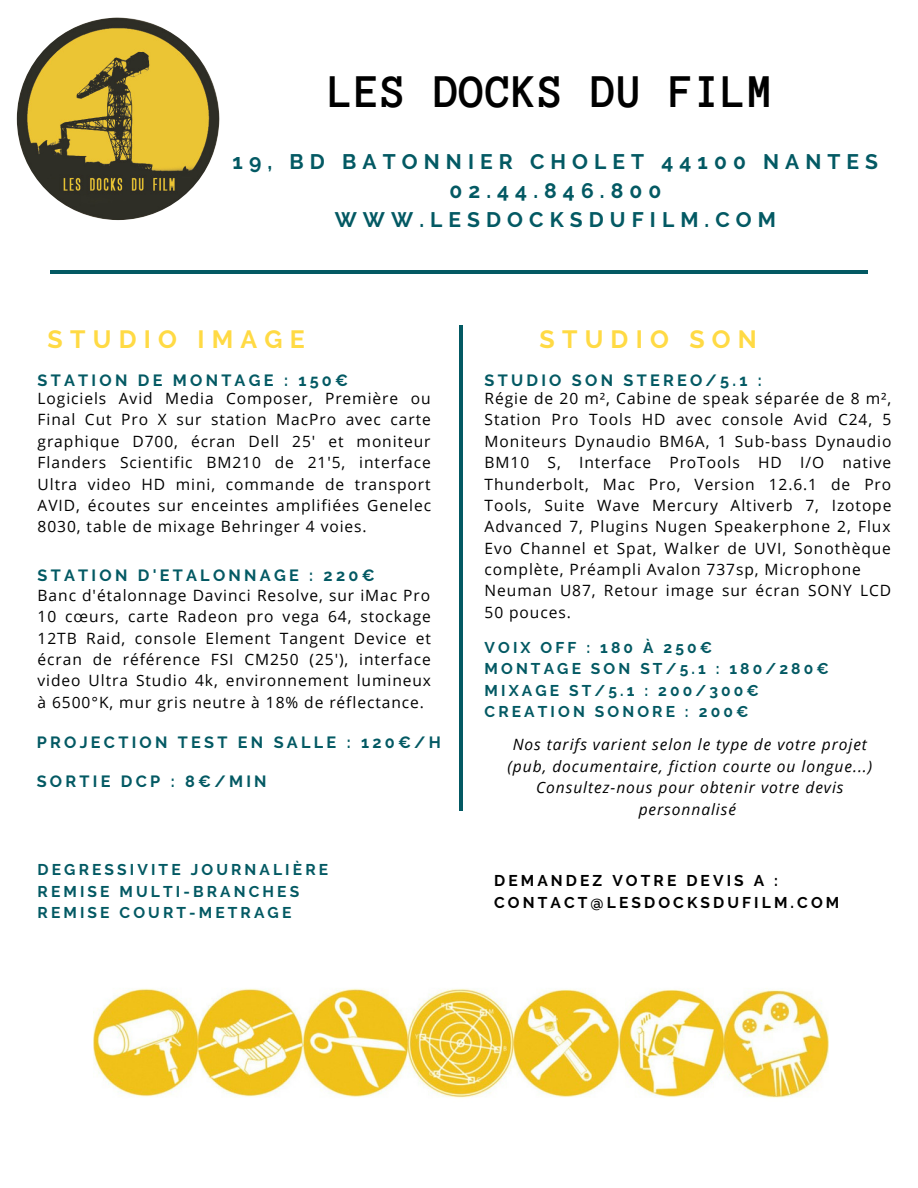
<style>
.page{position:relative;width:918px;height:1188px;background:#fff}
.page>*{position:absolute;margin:0;border:0;box-sizing:border-box;transform-origin:0 0}
.t1{font:700 48px "Anonymous Pro";color:#000}
.t2{font:700 24.9px "Raleway";letter-spacing:.29em;color:#ffda44}
.t3{font:700 21px/29.2px "Raleway";letter-spacing:.29em;color:#035963;text-align:center}
.t4{font:700 16.2px "Raleway";letter-spacing:.2em;color:#035963}
.t5{font:15.6px/21.3px "Open Sans";letter-spacing:.06em;color:#000;text-align:justify}
.t6{font:700 15.6px/21.3px "Raleway";letter-spacing:.2em;color:#035963}
.t7{font:italic 15.6px/21.3px "Open Sans";letter-spacing:.06em;color:#000;text-align:center}
.t8{font:700 15.6px/21.3px "Raleway";letter-spacing:.2em;color:#000}
</style>
<div class="page">
<hr style="left:50px;top:270px;width:818px;height:4px;background:#035963">
<hr style="left:459px;top:325px;width:4px;height:486px;background:#035963">
<img style="left:17px;top:18px;width:202px;height:202px;border-radius:50%">
<img style="left:94px;top:988px;width:734px;height:110px">
<h1 class="t1" style="left:329px;top:68px;width:447px">LES DOCKS DU FILM</h1>
<h3 class="t3" style="left:233px;top:147px;width:647px">19, BD BATONNIER CHOLET 44100 NANTES<br>02.44.846.800<br>WWW.LESDOCKSDUFILM.COM</h3>
<h2 class="t2" style="left:48px;top:324px;width:259px">STUDIO IMAGE</h2>
<p class="t4" style="left:38px;top:370px;width:312px">STATION DE MONTAGE : 150€</p>
<p class="t5" style="left:38px;top:387px;width:395px">Logiciels Avid Media Composer, Première ou Final Cut Pro X sur station MacPro avec carte graphique D700, écran Dell 25' et moniteur Flanders Scientific BM210 de 21'5, interface Ultra video HD mini, commande de transport AVID, écoutes sur enceintes amplifiées Genelec 8030, table de mixage Behringer 4 voies.</p>
<p class="t4" style="left:38px;top:566px;width:339px">STATION D'ETALONNAGE : 220€</p>
<p class="t5" style="left:38px;top:584px;width:395px">Banc d'étalonnage Davinci Resolve, sur iMac Pro 10 cœurs, carte Radeon pro vega 64, stockage 12TB Raid, console Element Tangent Device et écran de référence FSI CM250 (25'), interface video Ultra Studio 4k, environnement lumineux à 6500°K, mur gris neutre à 18% de réflectance.</p>
<p class="t4" style="left:37px;top:733px;width:406px">PROJECTION TEST EN SALLE : 120€/H</p>
<p class="t4" style="left:37px;top:772px;width:231px">SORTIE DCP : 8€/MIN</p>
<p class="t6" style="left:38px;top:859px;width:292px">DEGRESSIVITE JOURNALIÈRE<br>REMISE MULTI-BRANCHES<br>REMISE COURT-METRAGE</p>
<h2 class="t2" style="left:540px;top:324px;width:219px">STUDIO SON</h2>
<p class="t4" style="left:485px;top:370px;width:279px">STUDIO SON STEREO/5.1 :</p>
<p class="t5" style="left:485px;top:387px;width:408px;text-align:left">Régie de 20 m², Cabine de speak séparée de 8 m², Station Pro Tools HD avec console Avid C24, 5<br>Moniteurs Dynaudio BM6A, 1 Sub-bass Dynaudio BM10 S, Interface ProTools HD I/O native Thunderbolt, Mac Pro, Version 12.6.1 de Pro Tools, Suite Wave Mercury Altiverb 7, Izotope Advanced 7, Plugins Nugen Speakerphone 2, Flux Evo Channel et Spat, Walker de UVI, Sonothèque complète, Préampli Avalon 737sp, Microphone Neuman U87, Retour image sur écran SONY LCD 50 pouces.</p>
<p class="t6" style="left:485px;top:637px;width:346px">VOIX OFF : 180 À 250€<br>MONTAGE SON ST/5.1 : 180/280€<br>MIXAGE ST/5.1 : 200/300€<br>CREATION SONORE : 200€</p>
<p class="t7" style="left:508px;top:734px;width:366px">Nos tarifs varient selon le type de votre projet (pub, documentaire, fiction courte ou longue...)<br>Consultez-nous pour obtenir votre devis personnalisé</p>
<p class="t8" style="left:494px;top:870px;width:347px">DEMANDEZ VOTRE DEVIS A :<br>CONTACT@LESDOCKSDUFILM.COM</p>
</div>
